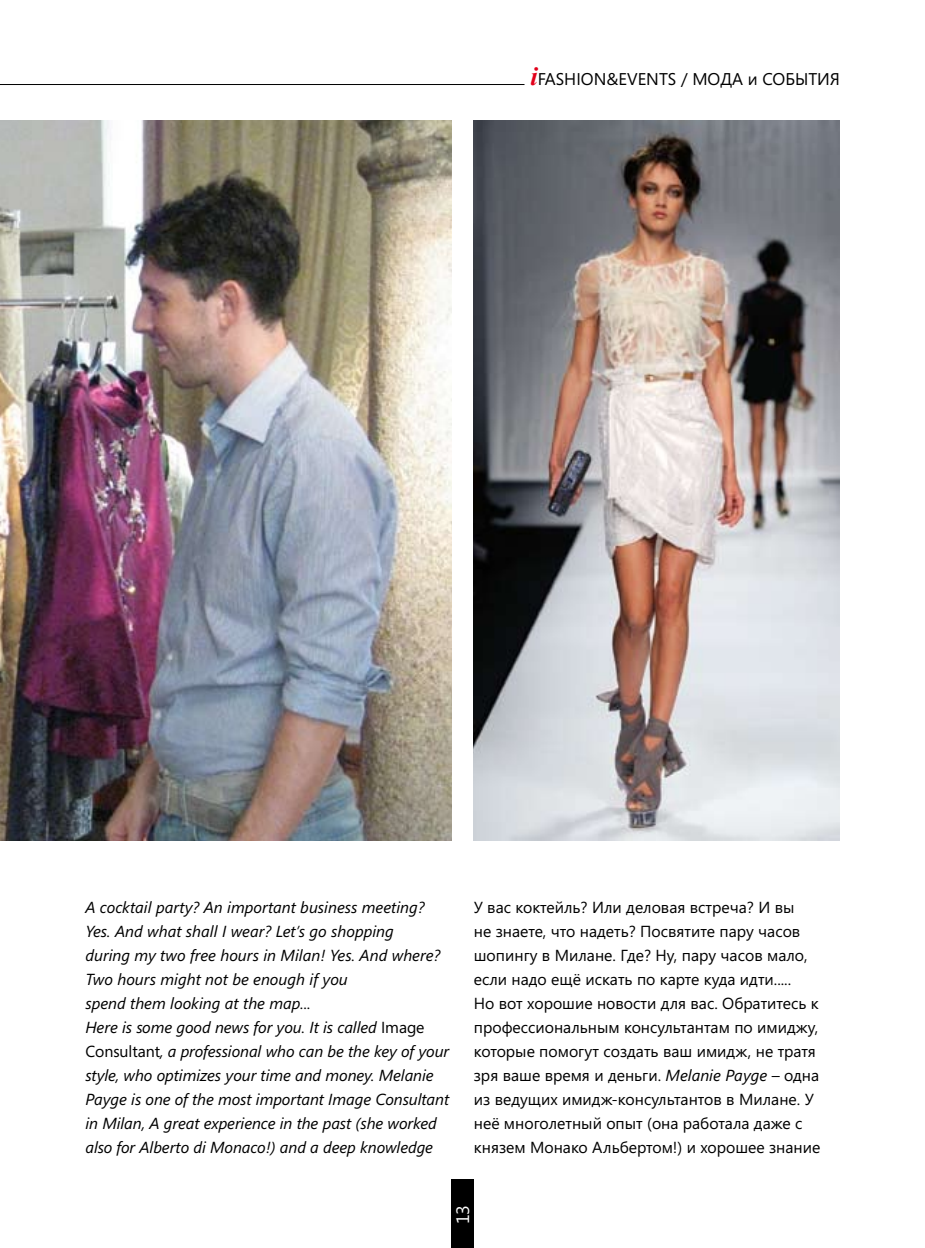
<style>
.page{position:relative;width:925px;height:1248px;background:#fff}
.page>*{position:absolute;margin:0;border:0;box-sizing:border-box;transform-origin:0 0}
.t1{font:18px "Segoe";color:#fff}
.t2{font:17px "Segoe";color:#000}
.t3{font:italic 16px/24px "Segoe";letter-spacing:-.005em;color:#000}
.t4{font:16px/24px "Segoe";color:#000}
.s1{font-family:"Times New Roman";font-weight:700;font-style:italic;font-size:26px;color:#e2001a}
.s2{font-style:normal}
.s3{font-style:italic}
</style>
<div class="page">
<div style="left:451px;top:1179px;width:22px;height:68px;background:#000"></div>
<img style="left:0;top:120px;width:451px;height:720px">
<hr style="left:0;top:84px;width:524px;height:1px;background:#000">
<img style="left:473px;top:120px;width:366px;height:720px">
<p class="t2" style="left:530px;top:67px;width:311px"><span class="s1">i</span>FASHION &amp;EVENTS / МОДА и СОБЫТИЯ</p>
<p class="t3" style="left:85px;top:894px;width:365px">A cocktail party? An important business meeting?<br>Yes. And what shall I wear? Let’s go shopping<br>during my two free hours in Milan! Yes. And where?<br>Two hours might not be enough if you<br>spend them looking at the map...<br>Here is some good news for you. It is called <span class="s2">Image Consultant</span>, a professional who can be the key of your style, who optimizes your time and money. Melanie Payge is one of the most important Image Consultant in Milan, A great experience in the past (she worked also for Alberto di Monaco!) and a deep knowledge</p>
<p class="t4" style="left:473px;top:894px;width:348px">У вас коктейль? Или деловая встреча? И вы<br>не знаете, что надеть? Посвятите пару часов шопингу в Милане. Где? Ну, пару часов мало, если надо ещё искать по карте куда идти.....<br>Но вот хорошие новости для вас. Обратитесь к профессиональным консультантам по имиджу, которые помогут создать ваш имидж, не тратя зря ваше время и деньги. <span class="s3">Melanie Payge</span> – одна из ведущих имидж-консультантов в Милане. У неё многолетный опыт (она работала даже с князем Монако Альбертом!) и хорошее знание</p>
<p class="t1" style="left:450px;top:1223px;width:21px;rotate:-90deg">13</p>
</div>
